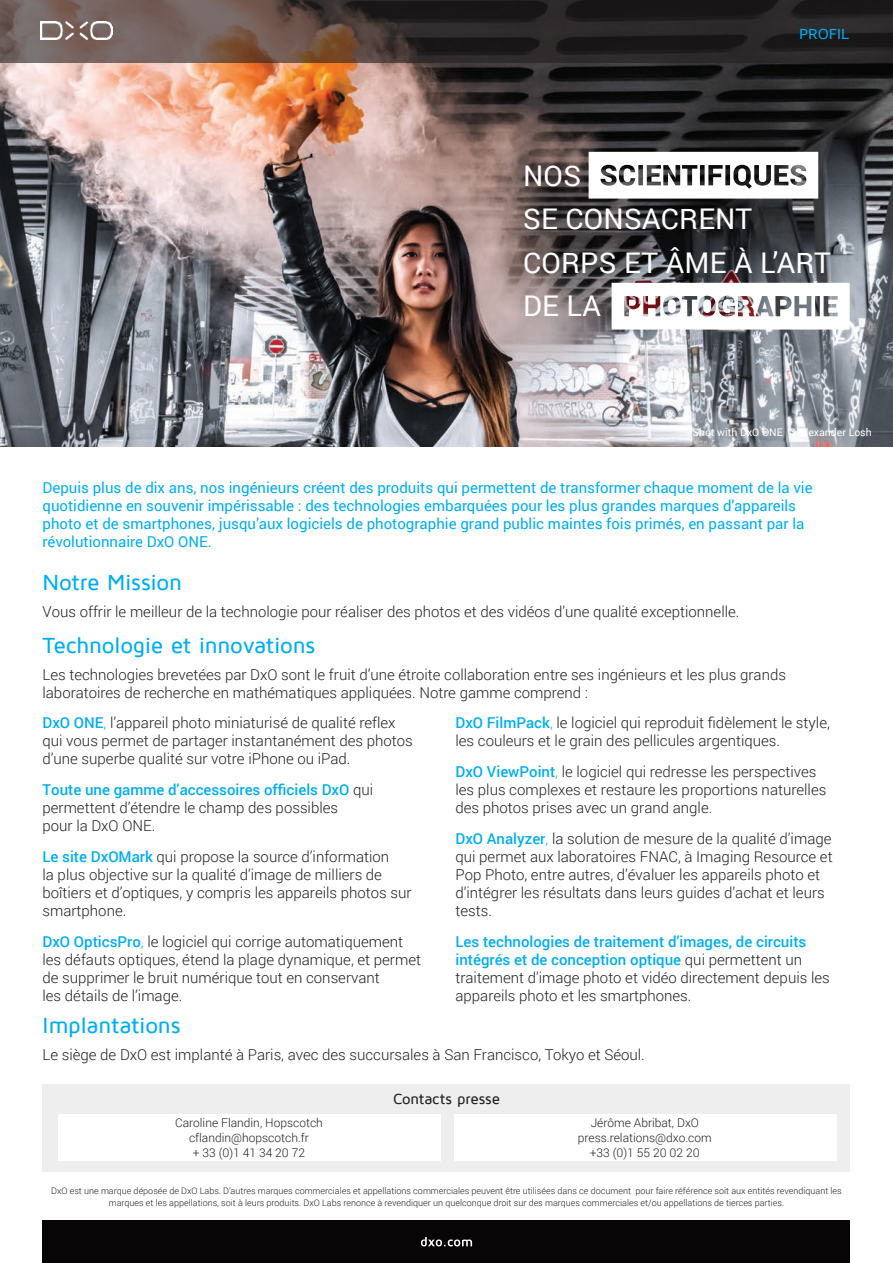
<style>
.page{position:relative;width:893px;height:1263px;background:#fff}
.page>*{position:absolute;margin:0;border:0;box-sizing:border-box;transform-origin:0 0}
.t1{font:28.5px/43.5px "Roboto";letter-spacing:.01em;color:#fff}
.t2{font:500 22.5px "Maven Pro";letter-spacing:-.015em;color:#00aeef}
.t3{font:300 15px/18px "Roboto";color:#231f20}
.t4{font:15px/18px "Roboto";color:#00aeef}
.t5{font:500 15px "Maven Pro";letter-spacing:-.01em;color:#231f20}
.t6{font:500 15px "Maven Pro";color:#00aeef}
.t7{font:300 12px/15px "Roboto";color:#231f20;text-align:center}
.t8{font:10.5px "Roboto";color:#fff}
.t9{font:300 9px/12px "Roboto";color:#231f20;text-align:center}
.s1{font-weight:500;color:#00aeef}
.s2{color:#00aeef}
</style>
<div class="page">
<div style="left:43px;top:1084px;width:807px;height:87px;background:#eeeeef"></div>
<div style="left:58px;top:1114px;width:382px;height:47px;background:#fff"></div>
<div style="left:454px;top:1114px;width:383px;height:47px;background:#fff"></div>
<img style="left:0;top:63px;width:893px;height:383px">
<svg style="left:0;top:0;width:893px;height:63px"></svg>
<div style="left:43px;top:1220px;width:807px;height:43px;background:#080507"></div>
<svg style="left:421px;top:1237px;width:51px;height:9px"></svg>
<img style="left:40px;top:22px;width:72px;height:18px">
<svg style="left:612px;top:283px;width:238px;height:47px"></svg>
<svg style="left:589px;top:152px;width:229px;height:47px"></svg>
<p class="t6" style="left:799px;top:26px;width:51px">PROFIL</p>
<h1 class="t1" style="left:523px;top:153px;width:309px">NOS<br>SE CONSACRENT<br>CORPS ET ÂME À L’ART<br>DE LA</h1>
<p class="t8" style="left:692px;top:425px;width:181px">Shot with DxO ONE © Alexander Losh</p>
<p class="t4" style="left:43px;top:478px;width:772px">Depuis plus de dix ans, nos ingénieurs créent des produits qui permettent de transformer chaque moment de la vie quotidienne en souvenir impérissable : des technologies embarquées pour les plus grandes marques d’appareils photo et de smartphones, jusqu’aux logiciels de photographie grand public maintes fois primés, en passant par la révolutionnaire DxO ONE.</p>
<h2 class="t2" style="left:43px;top:571px;width:141px">Notre Mission</h2>
<p class="t3" style="left:43px;top:602px;width:698px">Vous offrir le meilleur de la technologie pour réaliser des photos et des vidéos d’une qualité exceptionnelle.</p>
<h2 class="t2" style="left:43px;top:634px;width:274px">Technologie et innovations</h2>
<p class="t3" style="left:43px;top:665px;width:745px">Les technologies brevetées par DxO sont le fruit d’une étroite collaboration entre ses ingénieurs et les plus grands laboratoires de recherche en mathématiques appliquées. Notre gamme comprend :</p>
<p class="t3" style="left:43px;top:713px;width:372px"><span class="s1">DxO ONE</span><span class="s2">,</span> l’appareil photo miniaturisé de qualité reflex qui vous permet de partager instantanément des photos d’une superbe qualité sur votre iPhone ou iPad.</p>
<p class="t3" style="left:43px;top:780px;width:332px"><span class="s1">Toute une gamme d’accessoires officiels DxO</span> qui permettent d’étendre le champ des possibles<br>pour la DxO ONE.</p>
<p class="t3" style="left:43px;top:847px;width:371px"><span class="s1">Le site DxOMark</span> qui propose la source d’information<br>la plus objective sur la qualité d’image de milliers de boîtiers et d’optiques, y compris les appareils photos sur smartphone.</p>
<p class="t3" style="left:43px;top:932px;width:380px"><span class="s1">DxO OpticsPro</span><span class="s2">,</span> le logiciel qui corrige automatiquement les défauts optiques, étend la plage dynamique, et permet de supprimer le bruit numérique tout en conservant<br>les détails de l’image.</p>
<p class="t3" style="left:455px;top:713px;width:376px"><span class="s1">DxO FilmPack</span><span class="s2">,</span> le logiciel qui reproduit fidèlement le style, les couleurs et le grain des pellicules argentiques.</p>
<p class="t3" style="left:455px;top:762px;width:372px"><span class="s1">DxO ViewPoint</span><span class="s2">,</span> le logiciel qui redresse les perspectives les plus complexes et restaure les proportions naturelles des photos prises avec un grand angle.</p>
<p class="t3" style="left:455px;top:829px;width:379px"><span class="s1">DxO Analyzer</span><span class="s2">,</span> la solution de mesure de la qualité d’image qui permet aux laboratoires FNAC, à Imaging Resource et Pop Photo, entre autres, d’évaluer les appareils photo et d’intégrer les résultats dans leurs guides d’achat et leurs tests.</p>
<p class="t3" style="left:455px;top:932px;width:376px"><span class="s1">Les technologies de traitement d’images, de circuits intégrés et de conception optique</span> qui permettent un traitement d’image photo et vidéo directement depuis les appareils photo et les smartphones.</p>
<h2 class="t2" style="left:43px;top:1013px;width:139px">Implantations</h2>
<p class="t3" style="left:43px;top:1045px;width:604px">Le siège de DxO est implanté à Paris, avec des succursales à San Francisco, Tokyo et Séoul.</p>
<p class="t5" style="left:393px;top:1091px;width:108px">Contacts presse</p>
<p class="t7" style="left:175px;top:1114px;width:149px">Caroline Flandin, Hopscotch cflandin@hopscotch.fr<br>+ 33 (0)1 41 34 20 72</p>
<p class="t7" style="left:578px;top:1114px;width:135px">Jérôme Abribat, DxO press.relations@dxo.com +33 (0)1 55 20 02 20</p>
<p class="t9" style="left:51px;top:1184px;width:792px">DxO est une marque déposée de DxO Labs. D’autres marques commerciales et appellations commerciales peuvent être utilisées dans ce document pour faire référence soit aux entités revendiquant les marques et les appellations, soit à leurs produits. DxO Labs renonce à revendiquer un quelconque droit sur des marques commerciales et/ou appellations de tierces parties.</p>
</div>
